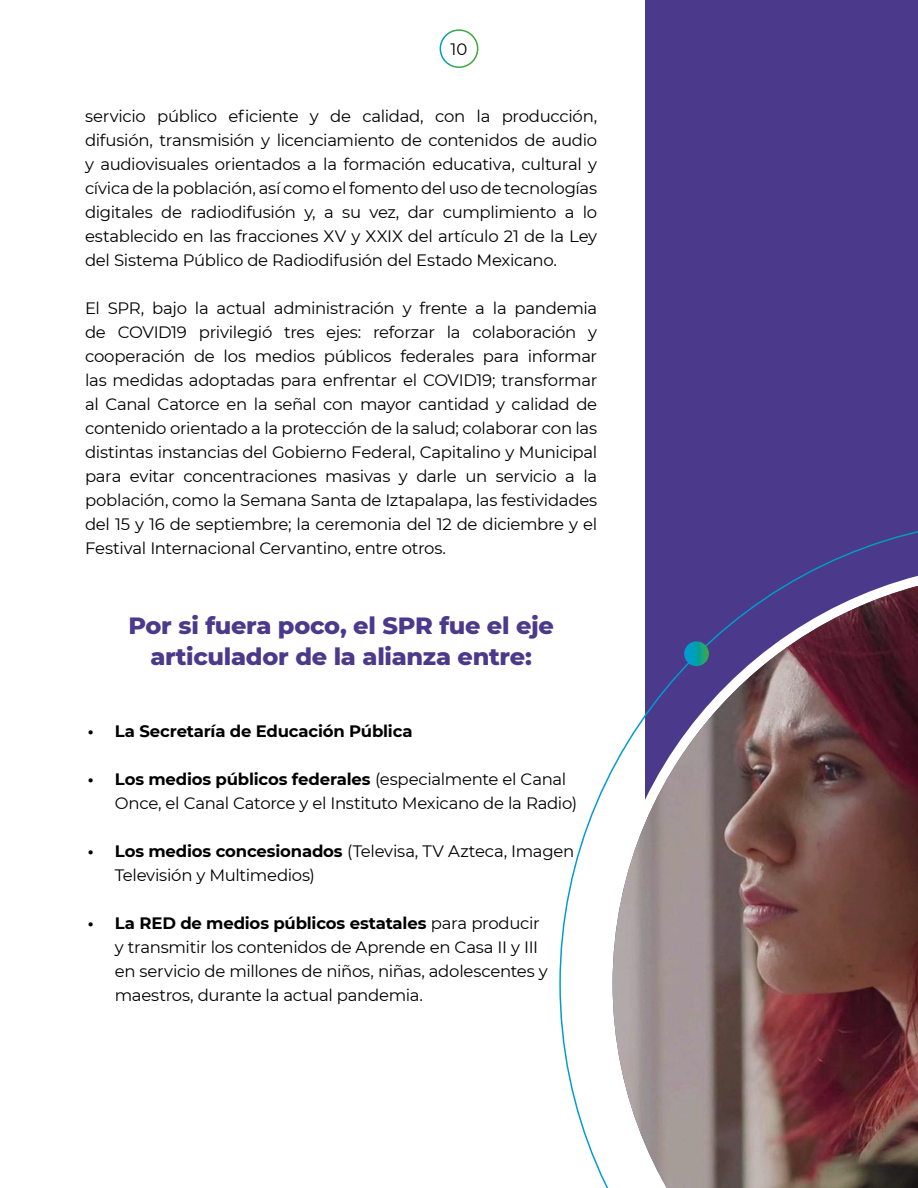
<style>
.page{position:relative;width:918px;height:1188px;background:#fff}
.page>*{position:absolute;margin:0;border:0;box-sizing:border-box;transform-origin:0 0}
.t1{font:800 24px/31.5px "Montserrat";letter-spacing:-.01em;color:#4b398b;text-align:center}
.t2{font:16.5px/24px "Montserrat";letter-spacing:-.02em;color:#000}
.t3{font:700 16.5px "Montserrat";letter-spacing:-.015em;color:#000}
.s1{font-weight:700}
</style>
<div class="page">
<div style="left:646px;top:0;width:272px;height:1111px;background:#4b398b"></div>
<svg style="left:559px;top:519px;width:359px;height:669px"></svg>
<svg style="left:613px;top:572px;width:305px;height:616px"></svg>
<svg style="left:684px;top:641px;width:25px;height:25px"></svg>
<div style="left:440px;top:29px;width:38px;height:39px;border:2px solid #fff;border-radius:50%"></div>
<p class="t2" style="left:451px;top:37px;width:18px">10</p>
<p class="t2" style="left:85px;top:104px;width:514px;text-align:justify">servicio público eficiente y de calidad, con la producción, difusión, transmisión y licenciamiento de contenidos de audio y audiovisuales orientados a la formación educativa, cultural y cívica de la población, así como el fomento del uso de tecnologías digitales de radiodifusión y, a su vez, dar cumplimiento a lo establecido en las fracciones XV y XXIX del artículo 21 de la Ley del Sistema Público de Radiodifusión del Estado Mexicano.</p>
<p class="t2" style="left:85px;top:296px;width:514px;text-align:justify">El SPR, bajo la actual administración y frente a la pandemia de COVID19 privilegió tres ejes: reforzar la colaboración y cooperación de los medios públicos federales para informar las medidas adoptadas para enfrentar el COVID19; transformar al Canal Catorce en la señal con mayor cantidad y calidad de contenido orientado a la protección de la salud; colaborar con las distintas instancias del Gobierno Federal, Capitalino y Municipal para evitar concentraciones masivas y darle un servicio a la población, como la Semana Santa de Iztapalapa, las festividades del 15 y 16 de septiembre; la ceremonia del 12 de diciembre y el Festival Internacional Cervantino, entre otros.</p>
<h1 class="t1" style="left:128px;top:609px;width:427px">Por si fuera poco, el SPR fue el eje articulador de la alianza entre:</h1>
<p class="t3" style="left:88px;top:721px;width:326px">• La Secretaría de Educación Pública</p>
<p class="t2" style="left:115px;top:767px;width:464px;text-indent:-27px"><span class="s1">• Los medios públicos federales</span> (especialmente el Canal<br>Once, el Canal Catorce y el Instituto Mexicano de la Radio)</p>
<p class="t2" style="left:115px;top:839px;width:461px;text-indent:-27px"><span class="s1">• Los medios concesionados</span> (Televisa, TV Azteca, Imagen<br>Televisión y Multimedios)</p>
<p class="t2" style="left:115px;top:911px;width:434px;text-indent:-27px"><span class="s1">• La RED de medios públicos estatales</span> para producir y transmitir los contenidos de Aprende en Casa II y III en servicio de millones de niños, niñas, adolescentes y maestros, durante la actual pandemia.</p>
</div>
